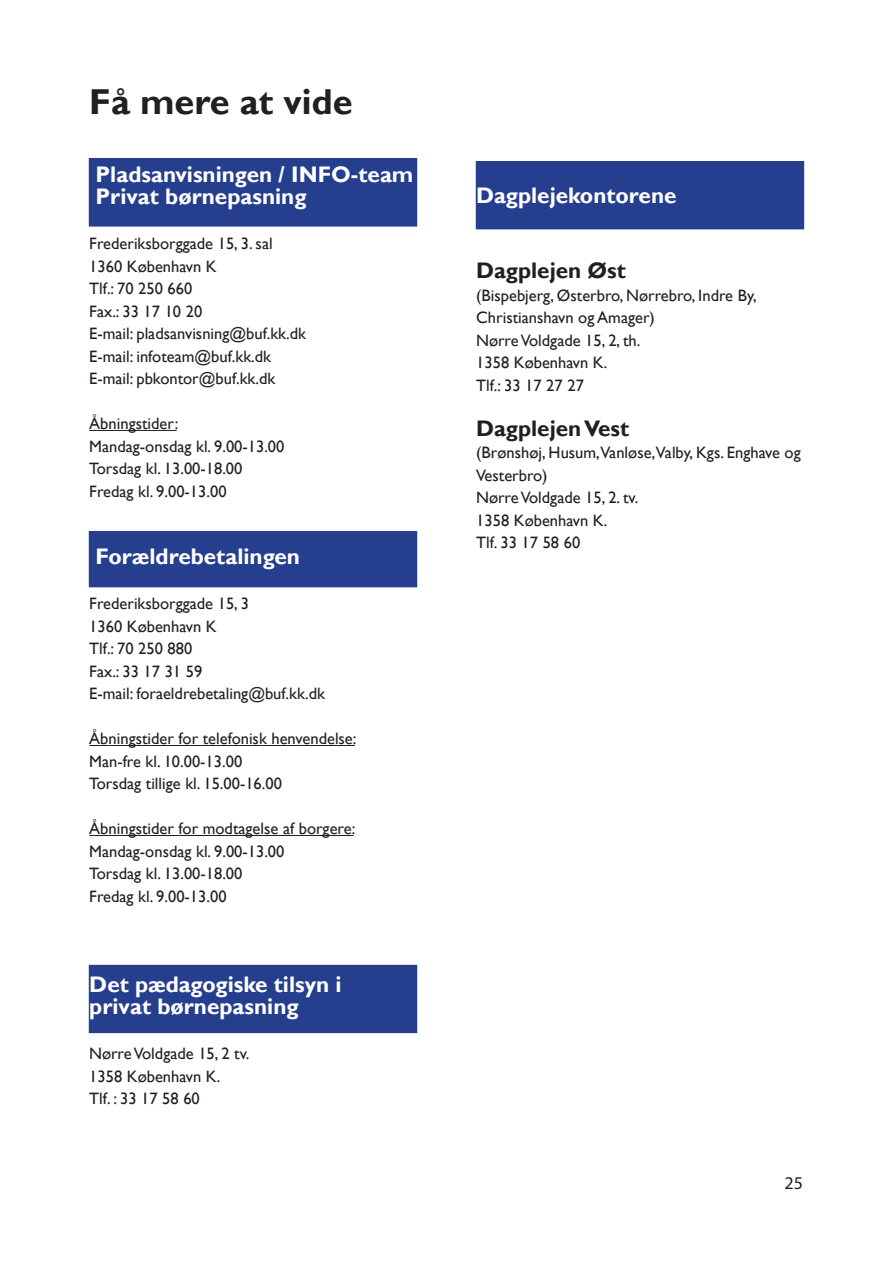
<style>
.page{position:relative;width:893px;height:1263px;background:#fff}
.page>*{position:absolute;margin:0;border:0;box-sizing:border-box;transform-origin:0 0}
.t1{font:700 36px "Gill Sans";color:#231f20}
.t2{font:700 22.5px/22.5px "Gill Sans";color:#fff}
.t3{font:700 22.5px "Gill Sans";color:#231f20}
.t4{font:18px "Myriad Pro";color:#231f20}
.t5{font:16.5px/22.5px "Gill Sans";color:#231f20}
</style>
<div class="page">
<div style="left:89px;top:159px;width:328px;height:67px;background:#253f8e"></div>
<div style="left:89px;top:965px;width:328px;height:68px;background:#253f8e"></div>
<div style="left:89px;top:531px;width:328px;height:56px;background:#253f8e"></div>
<div style="left:476px;top:162px;width:328px;height:67px;background:#253f8e"></div>
<hr style="left:89px;top:430px;width:88px;height:1px;background:#231f20">
<hr style="left:89px;top:745px;width:266px;height:1px;background:#231f20">
<hr style="left:89px;top:835px;width:265px;height:1px;background:#231f20">
<h1 class="t1" style="left:89px;top:84px;width:265px">Få mere at vide</h1>
<h2 class="t2" style="left:96px;top:164px;width:319px">Pladsanvisningen / INFO-team<br>Privat børnepasning</h2>
<p class="t5" style="left:89px;top:234px;width:218px">Frederiksborggade 15, 3. sal<br>1360 København K<br>Tlf.: 70 250 660<br>Fax.: 33 17 10 20<br>E-mail: pladsanvisning@buf.kk.dk<br>E-mail: infoteam@buf.kk.dk<br>E-mail: pbkontor@buf.kk.dk</p>
<p class="t5" style="left:89px;top:414px;width:197px">Åbningstider:<br>Mandag-onsdag kl. 9.00-13.00<br>Torsdag kl. 13.00-18.00<br>Fredag kl. 9.00-13.00</p>
<h2 class="t2" style="left:96px;top:546px;width:206px">Forældrebetalingen</h2>
<p class="t5" style="left:89px;top:594px;width:237px">Frederiksborggade 15, 3<br>1360 København K<br>Tlf.: 70 250 880<br>Fax.: 33 17 31 59<br>E-mail: foraeldrebetaling@buf.kk.dk</p>
<p class="t5" style="left:89px;top:729px;width:269px">Åbningstider for telefonisk henvendelse:<br>Man-fre kl. 10.00-13.00<br>Torsdag tillige kl. 15.00-16.00</p>
<p class="t5" style="left:89px;top:819px;width:267px">Åbningstider for modtagelse af borgere:<br>Mandag-onsdag kl. 9.00-13.00<br>Torsdag kl. 13.00-18.00<br>Fredag kl. 9.00-13.00</p>
<h2 class="t2" style="left:89px;top:973px;width:254px">Det pædagogiske tilsyn i privat børnepasning</h2>
<p class="t5" style="left:89px;top:1044px;width:162px">Nørre Voldgade 15, 2 tv.<br>1358 København K.<br>Tlf. : 33 17 58 60</p>
<h2 class="t2" style="left:476px;top:185px;width:202px">Dagplejekontorene</h2>
<h2 class="t2" style="left:476px;top:193px;width:198px">rivat børnepasning</h2>
<h2 class="t3" style="left:476px;top:259px;width:151px">Dagplejen Øst</h2>
<p class="t5" style="left:476px;top:285px;width:282px">(Bispebjerg, Østerbro, Nørrebro, Indre By,<br>Christianshavn og Amager)<br>Nørre Voldgade 15, 2, th.<br>1358 København K.<br>Tlf.: 33 17 27 27</p>
<h2 class="t3" style="left:476px;top:417px;width:155px">Dagplejen Vest</h2>
<p class="t5" style="left:476px;top:443px;width:326px">(Brønshøj, Husum,Vanløse,Valby, Kgs. Enghave og<br>Vesterbro)<br>Nørre Voldgade 15, 2. tv.<br>1358 København K.<br>Tlf. 33 17 58 60</p>
<p class="t4" style="left:784px;top:1176px;width:20px">25</p>
</div>
